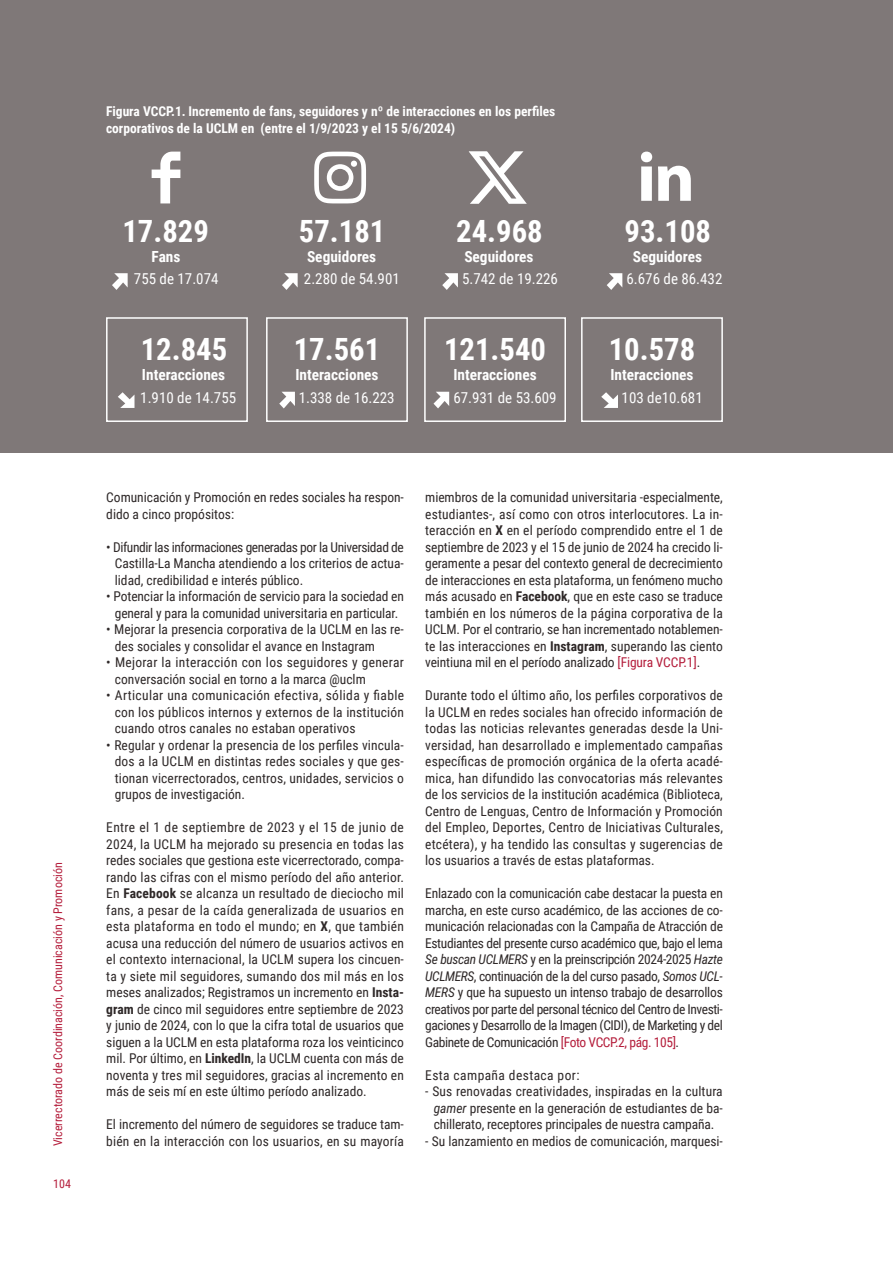
<style>
.page{position:relative;width:893px;height:1263px;background:#fff}
.page>*{position:absolute;margin:0;border:0;box-sizing:border-box;transform-origin:0 0}
.txt_corrido{font:700 30.6px "Roboto Condensed";color:#fff}
.txt_corrido-2{font:700 15.3px "Roboto Condensed";color:#fff}
.txt_corrido-3{font:15px "Roboto Condensed";color:#fff}
.txt_corrido-4{font:13.5px/16.5px "Roboto Condensed";color:#2e2828;text-align:justify}
.t1{font:700 13.5px/16.5px "Roboto Condensed";color:#fff}
.txt_corrido-5{font:13.5px "Roboto Condensed";letter-spacing:.03em;color:#2e2828}
.txt_corrido-6{font:12px "Roboto Condensed";color:#b41d3b}
.s1{font-weight:700}
.s2{color:#b41d3b}
.s3{font-style:italic}
</style>
<div class="page">
<div style="left:0;top:0;width:893px;height:453px;background:#7f7878"></div>
<hr style="left:892px;top:667px;width:1px;height:596px;background:#7f7878">
<div style="left:106px;top:317px;width:142px;height:105px;border:2px solid #fff"></div>
<div style="left:581px;top:317px;width:142px;height:105px;border:2px solid #fff"></div>
<div style="left:424px;top:317px;width:142px;height:105px;border:2px solid #fff"></div>
<svg style="left:152px;top:152px;width:28px;height:51px"></svg>
<svg style="left:112px;top:273px;width:16px;height:17px"></svg>
<svg style="left:118px;top:392px;width:16px;height:16px"></svg>
<svg style="left:442px;top:273px;width:16px;height:17px"></svg>
<svg style="left:314px;top:152px;width:52px;height:51px"></svg>
<svg style="left:282px;top:273px;width:16px;height:17px"></svg>
<div style="left:266px;top:317px;width:142px;height:105px;border:2px solid #fff"></div>
<svg style="left:279px;top:392px;width:16px;height:16px"></svg>
<svg style="left:641px;top:152px;width:11px;height:49px"></svg>
<svg style="left:658px;top:166px;width:33px;height:35px"></svg>
<svg style="left:607px;top:273px;width:15px;height:17px"></svg>
<svg style="left:601px;top:392px;width:17px;height:16px"></svg>
<svg style="left:433px;top:392px;width:16px;height:16px"></svg>
<svg style="left:469px;top:151px;width:58px;height:53px"></svg>
<p class="txt_corrido-6" style="left:49px;top:1146px;width:286px;rotate:-90deg">Vicerrectorado de Coordinación, Comunicación y Promoción</p>
<p class="txt_corrido-6" style="left:53px;top:1175px;width:19px">104</p>
<p class="t1" style="left:106px;top:103px;width:451px">Figura VCCP.1. Incremento de fans, seguidores y nº de interacciones en los perfiles corporativos de la UCLM en (entre el 1/9/2023 y el 15 5/6/2024)</p>
<p class="txt_corrido" style="left:122px;top:209px;width:88px">17.829</p>
<p class="txt_corrido-3" style="left:134px;top:269px;width:86px">755 de 17.074</p>
<p class="txt_corrido-2" style="left:152px;top:245px;width:30px">Fans</p>
<p class="txt_corrido" style="left:299px;top:209px;width:88px">57.181</p>
<p class="txt_corrido-3" style="left:304px;top:269px;width:97px">2.280 de 54.901</p>
<p class="txt_corrido-2" style="left:307px;top:245px;width:71px">Seguidores</p>
<p class="txt_corrido" style="left:456px;top:209px;width:88px">24.968</p>
<p class="txt_corrido-2" style="left:464px;top:245px;width:71px">Seguidores</p>
<p class="txt_corrido-3" style="left:462px;top:269px;width:97px">5.742 de 19.226</p>
<p class="txt_corrido" style="left:625px;top:209px;width:88px">93.108</p>
<p class="txt_corrido-3" style="left:626px;top:269px;width:97px">6.676 de 86.432</p>
<p class="txt_corrido-2" style="left:633px;top:245px;width:71px">Seguidores</p>
<p class="txt_corrido" style="left:141px;top:328px;width:88px">12.845</p>
<p class="txt_corrido-3" style="left:140px;top:387px;width:97px">1.910 de 14.755</p>
<p class="txt_corrido-2" style="left:142px;top:364px;width:85px">Interacciones</p>
<p class="txt_corrido" style="left:294px;top:328px;width:88px">17.561</p>
<p class="txt_corrido-3" style="left:299px;top:387px;width:97px">1.338 de 16.223</p>
<p class="txt_corrido-2" style="left:295px;top:364px;width:85px">Interacciones</p>
<h1 class="txt_corrido" style="left:444px;top:328px;width:104px">121.540</h1>
<p class="txt_corrido-2" style="left:453px;top:364px;width:85px">Interacciones</p>
<p class="txt_corrido-3" style="left:453px;top:387px;width:105px">67.931 de 53.609</p>
<p class="txt_corrido" style="left:609px;top:328px;width:88px">10.578</p>
<p class="txt_corrido-3" style="left:622px;top:387px;width:83px">103 de10.681</p>
<p class="txt_corrido-2" style="left:610px;top:364px;width:85px">Interacciones</p>
<p class="txt_corrido-4" style="left:106px;top:489px;width:299px">Comunicación y Promoción en redes sociales ha respon&shy;dido a cinco propósitos:</p>
<p class="txt_corrido-4" style="left:115px;top:538px;width:291px;text-indent:-9px">• Difundir las informaciones generadas por la Universidad de Castilla-La Mancha atendiendo a los criterios de actua&shy;lidad, credibilidad e interés público.</p>
<p class="txt_corrido-4" style="left:106px;top:588px;width:299px;text-align:center">• Potenciar la información de servicio para la sociedad en general y para la comunidad universitaria en particular.</p>
<p class="txt_corrido-4" style="left:115px;top:621px;width:291px;text-indent:-9px">• Mejorar la presencia corporativa de la UCLM en las re&shy;des sociales y consolidar el avance en Instagram</p>
<p class="txt_corrido-4" style="left:115px;top:654px;width:291px;text-indent:-9px">• Mejorar la interacción con los seguidores y generar conversación social en torno a la marca @uclm</p>
<p class="txt_corrido-4" style="left:115px;top:687px;width:291px;text-indent:-9px">• Articular una comunicación efectiva, sólida y fiable con los públicos internos y externos de la institución cuando otros canales no estaban operativos</p>
<p class="txt_corrido-4" style="left:115px;top:736px;width:291px;text-indent:-9px">• Regular y ordenar la presencia de los perfiles vincula&shy;dos a la UCLM en distintas redes sociales y que ges&shy;tionan vicerrectorados, centros, unidades, servicios o grupos de investigación.</p>
<p class="txt_corrido-4" style="left:106px;top:819px;width:299px">Entre el 1 de septiembre de 2023 y el 15 de junio de 2024, la UCLM ha mejorado su presencia en todas las redes sociales que gestiona este vicerrectorado, compa&shy;rando las cifras con el mismo período del año anterior.<br>En <span class="s1">Facebook</span> se alcanza un resultado de dieciocho mil fans, a pesar de la caída generalizada de usuarios en esta plataforma en todo el mundo; en <span class="s1">X</span>, que también acusa una reducción del número de usuarios activos en el contexto internacional, la UCLM supera los cincuen&shy;ta y siete mil seguidores, sumando dos mil más en los meses analizados; Registramos un incremento en <span class="s1">Insta&shy;gram</span> de cinco mil seguidores entre septiembre de 2023 y junio de 2024, con lo que la cifra total de usuarios que siguen a la UCLM en esta plataforma roza los veinticinco mil. Por último, en <span class="s1">LinkedIn</span>, la UCLM cuenta con más de noventa y tres mil seguidores, gracias al incremento en más de seis mí en este último período analizado.</p>
<p class="txt_corrido-4" style="left:106px;top:1116px;width:299px">El incremento del número de seguidores se traduce tam&shy;bién en la interacción con los usuarios, en su mayoría</p>
<p class="txt_corrido-4" style="left:425px;top:489px;width:299px">miembros de la comunidad universitaria -especialmente, estudiantes-, así como con otros interlocutores. La in&shy;teracción en <span class="s1">X</span> en el período comprendido entre el 1 de septiembre de 2023 y el 15 de junio de 2024 ha crecido li&shy;geramente a pesar del contexto general de decrecimiento de interacciones en esta plataforma, un fenómeno mucho más acusado en <span class="s1">Facebook</span>, que en este caso se traduce también en los números de la página corporativa de la UCLM. Por el contrario, se han incrementado notablemen&shy;te las interacciones en <span class="s1">Instagram</span>, superando las ciento veintiuna mil en el período analizado <span class="s2">[Figura VCCP.1]</span>.</p>
<p class="txt_corrido-4" style="left:425px;top:687px;width:299px">Durante todo el último año, los perfiles corporativos de la UCLM en redes sociales han ofrecido información de todas las noticias relevantes generadas desde la Uni&shy;versidad, han desarrollado e implementado campañas específicas de promoción orgánica de la oferta acadé&shy;mica, han difundido las convocatorias más relevantes de los servicios de la institución académica (Biblioteca, Centro de Lenguas, Centro de Información y Promoción del Empleo, Deportes, Centro de Iniciativas Culturales, etcétera), y ha tendido las consultas y sugerencias de los usuarios a través de estas plataformas.</p>
<p class="txt_corrido-4" style="left:425px;top:885px;width:299px">Enlazado con la comunicación cabe destacar la puesta en marcha, en este curso académico, de las acciones de co&shy;municación relacionadas con la Campaña de Atracción de Estudiantes del presente curso académico que, bajo el lema <span class="s3">Se buscan UCLMERS</span> y en la preinscripción 2024-2025 <span class="s3">Hazte UCLMERS</span>, continuación de la del curso pasado, <span class="s3">Somos UCL-MERS</span> y que ha supuesto un intenso trabajo de desarrollos creativos por parte del personal técnico del Centro de Investi&shy;gaciones y Desarrollo de la Imagen (CIDI), de Marketing y del Gabinete de Comunicación <span class="s2">[Foto VCCP.2, pág. 105]</span>.</p>
<p class="txt_corrido-5" style="left:425px;top:1065px;width:156px">Esta campaña destaca por:</p>
<p class="txt_corrido-4" style="left:434px;top:1083px;width:291px;text-indent:-9px">- Sus renovadas creatividades, inspiradas en la cultura <span class="s3">gamer</span> presente en la generación de estudiantes de ba&shy;chillerato, receptores principales de nuestra campaña.</p>
<p class="txt_corrido-4" style="left:425px;top:1132px;width:299px">- Su lanzamiento en medios de comunicación, marquesi-</p>
</div>
